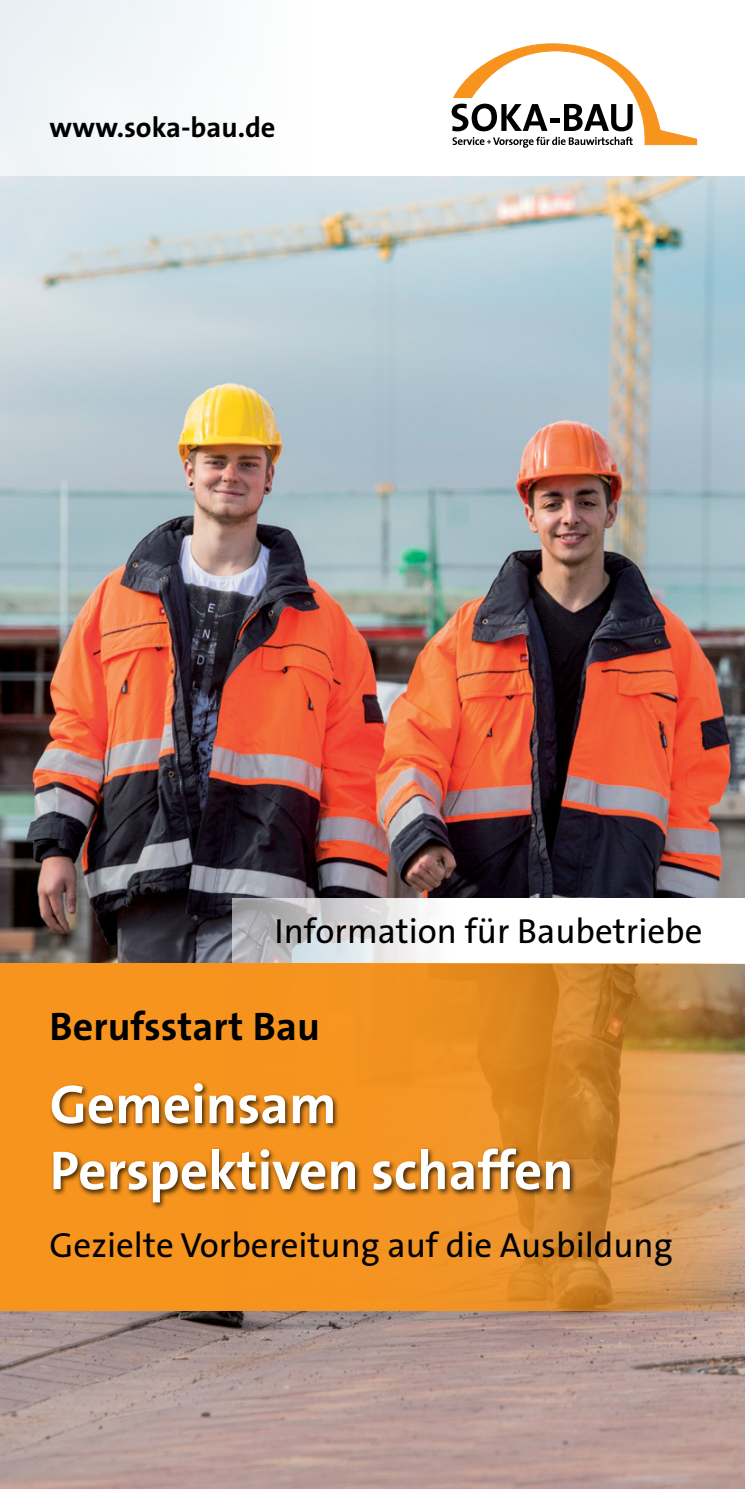
<style>
.page{position:relative;width:745px;height:1489px;background:#fff}
.page>*{position:absolute;margin:0;border:0;box-sizing:border-box;transform-origin:0 0}
.t1{font:700 55px/66px "The Sans CE B7";color:#fff}
.t2{font:700 40px "The Sans CE B7";color:#000}
.t3{font:35px "The Sans CE B5 Plain";color:#000}
.t4{font:700 28.5px "The Sans CE B7";color:#000}
</style>
<div class="page">
<img style="left:0;top:176px;width:744px;height:1312px">
<svg style="left:232px;top:898px;width:512px;height:65px"></svg>
<div style="left:0;top:0;width:744px;height:176px;background:linear-gradient(to right,#f1f5f7,#fff)"></div>
<svg style="left:451px;top:43px;width:245px;height:105px"></svg>
<svg style="left:0;top:963px;width:744px;height:347px;background:#e5902e"></svg>
<div style="left:50px;top:1080px;width:526px;height:129px;background:#000;opacity:.75"></div>
<p class="t4" style="left:50px;top:111px;width:227px">www.soka-bau.de</p>
<p class="t3" style="left:274px;top:912px;width:429px">Information für Baubetriebe</p>
<p class="t2" style="left:50px;top:1003px;width:271px">Berufsstart Bau</p>
<h1 class="t1" style="left:50px;top:1074px;width:525px">Gemeinsam<br>Perspektiven schaffen</h1>
<p class="t3" style="left:50px;top:1226px;width:624px">Gezielte Vorbereitung auf die Ausbildung</p>
</div>
